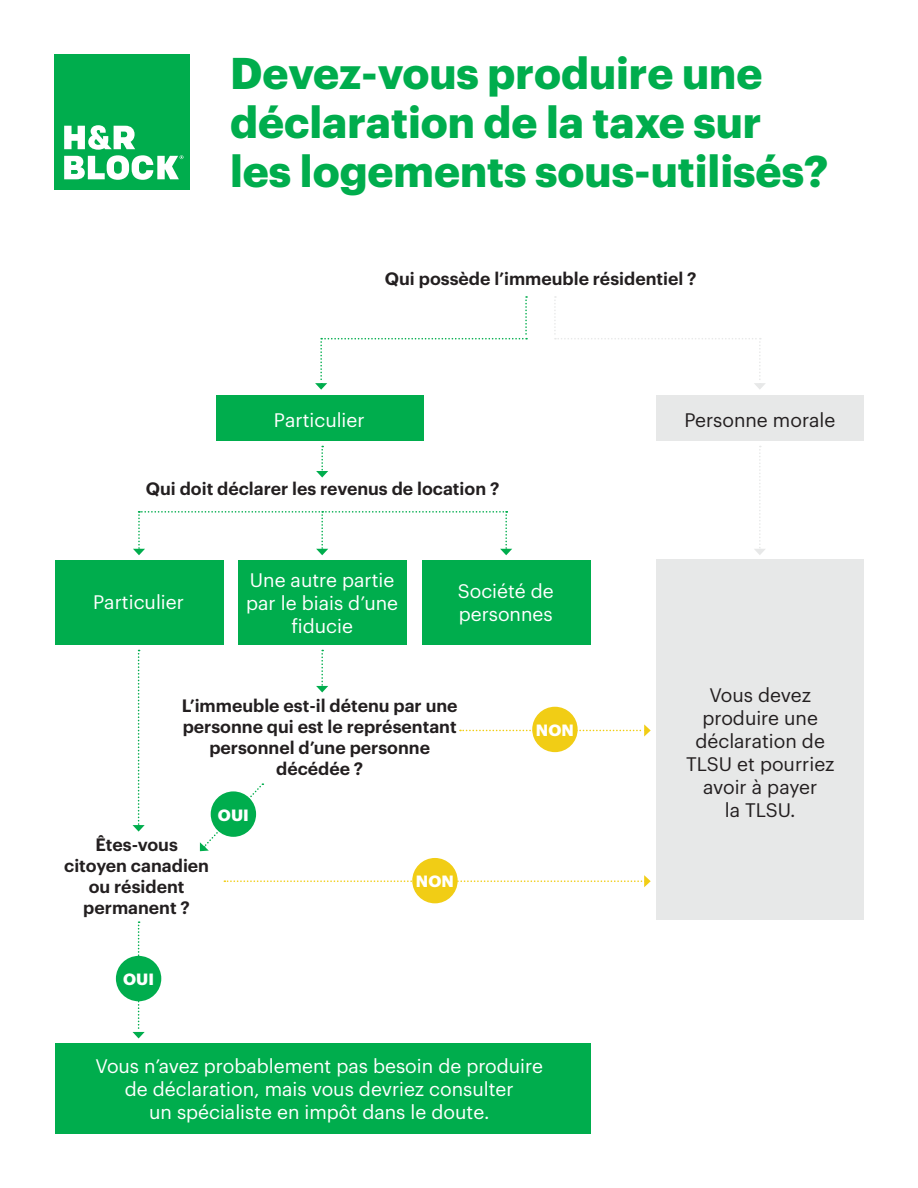
<style>
.page{position:relative;width:918px;height:1188px;background:#fff}
.page>*{position:absolute;margin:0;border:0;box-sizing:border-box;transform-origin:0 0}
.t1{font:700 43.5px/48.8px "Graphik";color:#00ad4d}
.t2{font:19.2px/23px "Graphik";color:#fff;text-align:center}
.t3{font:19.2px/23px "Graphik";color:#231f20;text-align:center}
.t4{font:600 17.55px/21.1px "Graphik";color:#231f20;text-align:center}
.t5{font:700 16.05px "Graphik";color:#fff}
</style>
<div class="page">
<div style="left:656px;top:395px;width:208px;height:45px;background:#e7e8e8"></div>
<div style="left:656px;top:560px;width:208px;height:360px;background:#e7e8e8"></div>
<div style="left:216px;top:395px;width:207px;height:45px;background:#00ad4d"></div>
<div style="left:55px;top:560px;width:168px;height:85px;background:#00ad4d"></div>
<div style="left:55px;top:1043px;width:535px;height:91px;background:#00ad4d"></div>
<div style="left:238px;top:560px;width:169px;height:85px;background:#00ad4d"></div>
<div style="left:422px;top:560px;width:168px;height:85px;background:#00ad4d"></div>
<div style="left:54px;top:54px;width:136px;height:136px;background:#00ad4d"></div>
<svg style="left:64px;top:125px;width:119px;height:55px"></svg>
<svg style="left:133px;top:921px;width:12px;height:117px"></svg>
<svg style="left:200px;top:783px;width:63px;height:68px"></svg>
<svg style="left:133px;top:650px;width:12px;height:182px"></svg>
<div style="left:211px;top:791px;width:45px;height:46px;background:#00ad4d;border-radius:50%"></div>
<div style="left:116px;top:956px;width:45px;height:45px;background:#00ad4d;border-radius:50%"></div>
<svg style="left:754px;top:446px;width:11px;height:109px"></svg>
<svg style="left:460px;top:724px;width:191px;height:13px"></svg>
<svg style="left:224px;top:875px;width:427px;height:12px"></svg>
<div style="left:532px;top:707px;width:46px;height:45px;background:#f1cd15;border-radius:50%"></div>
<svg style="left:316px;top:446px;width:12px;height:32px"></svg>
<svg style="left:316px;top:650px;width:12px;height:42px"></svg>
<svg style="left:554px;top:296px;width:212px;height:93px"></svg>
<svg style="left:133px;top:511px;width:379px;height:44px"></svg>
<svg style="left:315px;top:296px;width:212px;height:94px"></svg>
<div style="left:412px;top:858px;width:46px;height:45px;background:#f1cd15;border-radius:50%"></div>
<p class="t1" style="left:230px;top:45px;width:600px">Devez-vous produire une déclaration de la taxe sur les logements sous-utilisés?</p>
<p class="t4" style="left:385px;top:267px;width:313px">Qui possède l’immeuble résidentiel ?</p>
<p class="t2" style="left:274px;top:407px;width:92px">Particulier</p>
<p class="t3" style="left:684px;top:407px;width:152px">Personne morale</p>
<p class="t4" style="left:146px;top:477px;width:355px">Qui doit déclarer les revenus de location ?</p>
<p class="t2" style="left:93px;top:589px;width:92px">Particulier</p>
<p class="t2" style="left:246px;top:567px;width:153px">Une autre partie par le biais d’une fiducie</p>
<p class="t2" style="left:458px;top:578px;width:98px;text-align:left">Société de personnes</p>
<p class="t4" style="left:182px;top:694px;width:277px">L’immeuble est-il détenu par une personne qui est le représentant personnel d’une personne décédée ?</p>
<p class="t5" style="left:218px;top:802px;width:32px">OUI</p>
<p class="t4" style="left:64px;top:833px;width:146px">Êtes-vous citoyen canadien ou résident permanent ?</p>
<p class="t5" style="left:123px;top:967px;width:32px">OUI</p>
<p class="t5" style="left:416px;top:869px;width:39px">NON</p>
<p class="t5" style="left:536px;top:718px;width:39px">NON</p>
<p class="t2" style="left:96px;top:1053px;width:449px">Vous n’avez probablement pas besoin de produire</p>
<p class="t2" style="left:125px;top:1076px;width:390px">de déclaration, mais vous devriez consulter</p>
<p class="t2" style="left:149px;top:1099px;width:342px">un spécialiste en impôt dans le doute.</p>
<p class="t3" style="left:686px;top:682px;width:150px">Vous devez produire une déclaration de<br>TLSU et pourriez avoir à payer</p>
<p class="t3" style="left:725px;top:797px;width:72px">la TLSU.</p>
</div>
